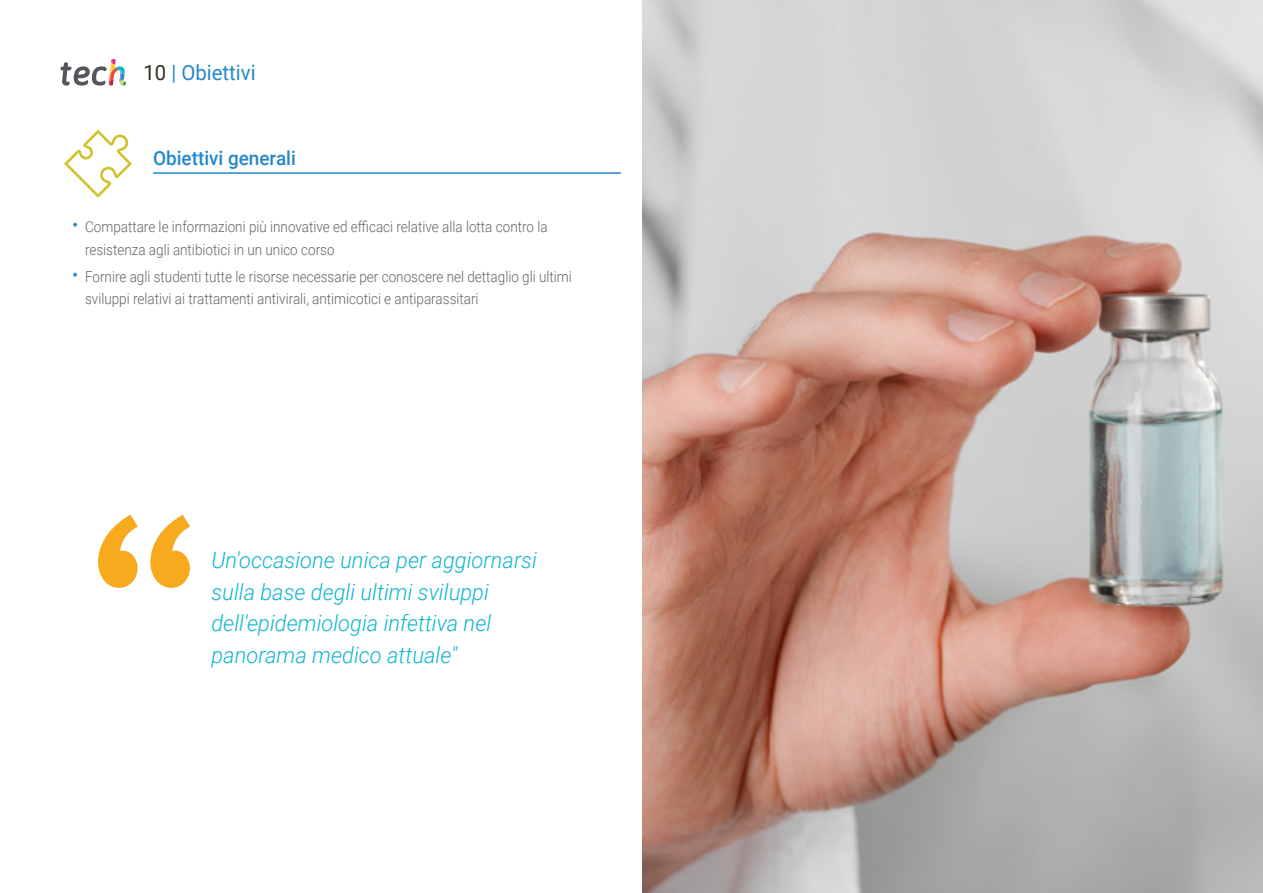
<style>
.page{position:relative;width:1263px;height:893px;background:#fff}
.page>*{position:absolute;margin:0;border:0;box-sizing:border-box;transform-origin:0 0}
.t1{font:italic 300 22.5px/31.5px "Roboto";color:#0fb6cf}
.t2{font:21px "Roboto";color:#2488c9}
.t3{font:500 19.5px "Roboto";color:#2488c9}
.t4{font:300 15px/22.5px "Roboto";color:#61646a;scale:.9 1}
.s1{color:#312e20}
</style>
<div class="page">
<hr style="left:153px;top:173px;width:468px;height:1px;background:#2488c9">
<svg style="left:64px;top:130px;width:68px;height:68px"></svg>
<img style="left:642px;top:0;width:621px;height:893px">
<svg style="left:61px;top:59px;width:65px;height:27px"></svg>
<svg style="left:98px;top:515px;width:92px;height:73px"></svg>
<h2 class="t2" style="left:144px;top:57px;width:114px"><span class="s1">10</span> | Obiettivi</h2>
<h3 class="t3" style="left:153px;top:144px;width:144px">Obiettivi generali</h3>
<p class="t4" style="left:85px;top:215px;width:515px">Compattare le informazioni più innovative ed efficaci relative alla lotta contro la resistenza agli antibiotici in un unico corso</p>
<p class="t4" style="left:85px;top:264px;width:542px">Fornire agli studenti tutte le risorse necessarie per conoscere nel dettaglio gli ultimi sviluppi relativi ai trattamenti antivirali, antimicotici e antiparassitari</p>
<h1 class="t1" style="left:211px;top:543px;width:327px">Un'occasione unica per aggiornarsi sulla base degli ultimi sviluppi dell'epidemiologia infettiva nel panorama medico attuale"</h1>
</div>
